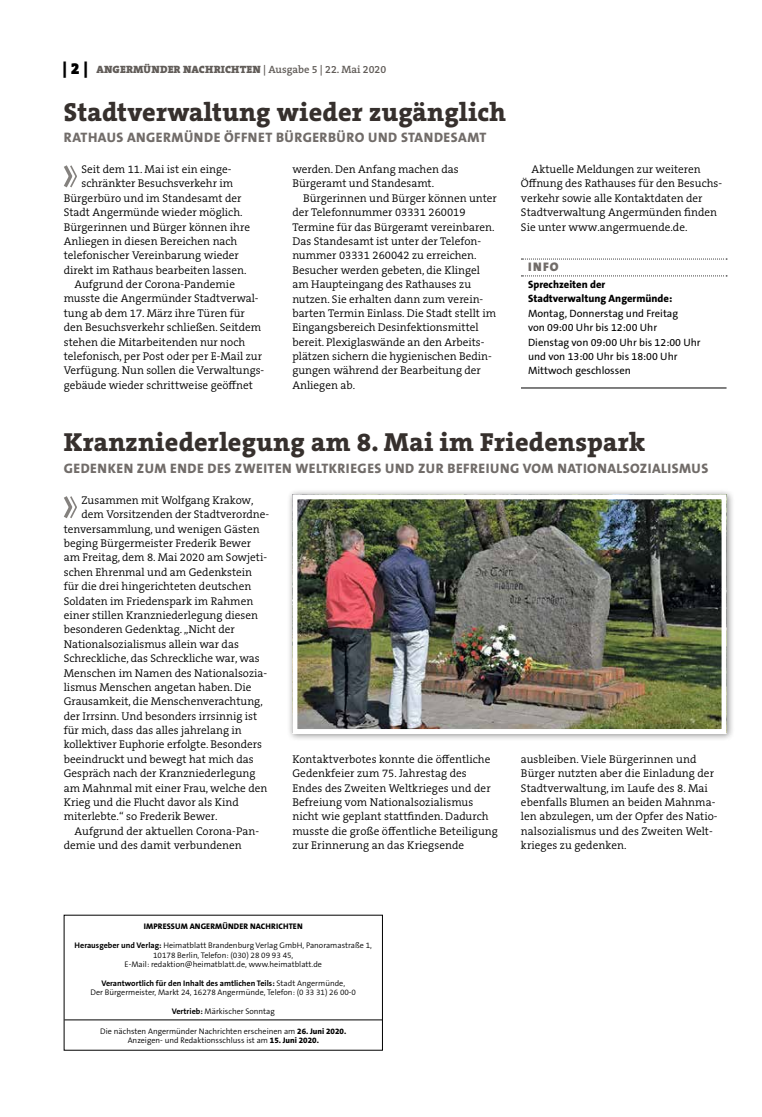
<style>
.page{position:relative;width:762px;height:1117px;background:#fff}
.page>*{position:absolute;margin:0;border:0;box-sizing:border-box;transform-origin:0 0}
.t1{font:800 26.25px "The Serif B W8";letter-spacing:.01em;color:#36302d}
.t2{font:800 13.75px "The Sans B W8";letter-spacing:.035em;color:#716c69}
.t3{font:900 12.5px "The Sans B W9";color:#716c69}
.t4{font:300 11.25px/14.4px "The Serif B W4";color:#000}
.t5{font:10.62px/14.4px "The Sans B W5 Plain";color:#000}
.t6{font:900 10.62px "The Serif B W9";letter-spacing:.015em;color:#615c58}
.t7{font:800 10.62px/14.4px "The Sans B W8";color:#000}
.t8{font:300 8.12px/9.4px "The Sans B W4";color:#000;text-align:center}
.t9{font:700 8.12px "The Sans B W7";color:#000}
.t10{font:800 8.12px "The Sans B W8";letter-spacing:.015em;color:#000}
.s1{font-size:16.25px;color:#000}
.s2{font-family:"The Serif B W6";font-weight:600}
.s3{font-family:"The Sans B W7";font-weight:700}
.s4{font-family:"The Sans B W4";font-weight:300}
.s5{font-family:"The Sans B W8";font-weight:800}
</style>
<div class="page">
<hr style="left:64px;top:1019px;width:318px;height:1px;background:#000">
<svg style="left:521px;top:258px;width:206px;height:1px"></svg>
<svg style="left:521px;top:275px;width:206px;height:1px"></svg>
<hr style="left:521px;top:387px;width:205px;height:1px;background:#000">
<svg style="left:64px;top:165px;width:13px;height:23px"></svg>
<div style="left:287px;top:488px;width:447px;height:253px;background:#000;opacity:.45"></div>
<img style="left:298px;top:500px;width:422px;height:227px">
<div style="left:292px;top:494px;width:434px;height:239px;border:5px solid #fff"></div>
<svg style="left:64px;top:496px;width:13px;height:23px"></svg>
<p class="t6" style="left:63px;top:63px;width:325px"><span class="s1">| 2 |</span> ANGERMÜNDER NACHRICHTEN <span class="s2">| Ausgabe 5 | 22. Mai 2020</span></p>
<h1 class="t1" style="left:64px;top:94px;width:444px">Stadtverwaltung wieder zugänglich</h1>
<p class="t2" style="left:64px;top:128px;width:424px">RATHAUS ANGERMÜNDE ÖFFNET BÜRGERBÜRO UND STANDESAMT</p>
<p class="t4" style="left:82px;top:162px;width:151px">Seit dem 11. Mai ist ein einge-</p>
<p class="t4" style="left:82px;top:176px;width:153px">schränkter Besuchsverkehr im</p>
<p class="t4" style="left:64px;top:191px;width:179px">Bürgerbüro und im Standesamt der</p>
<p class="t4" style="left:64px;top:205px;width:180px">Stadt Angermünde wieder möglich.</p>
<p class="t4" style="left:64px;top:219px;width:188px">Bürgerinnen und Bürger können ihre</p>
<p class="t4" style="left:64px;top:234px;width:175px">Anliegen in diesen Bereichen nach</p>
<p class="t4" style="left:64px;top:248px;width:176px">telefonischer Vereinbarung wieder</p>
<p class="t4" style="left:64px;top:263px;width:184px">direkt im Rathaus bearbeiten lassen.</p>
<p class="t4" style="left:74px;top:277px;width:162px">Aufgrund der Corona-Pandemie</p>
<p class="t4" style="left:64px;top:291px;width:196px">musste die Angermünder Stadtverwal-</p>
<p class="t4" style="left:64px;top:306px;width:183px">tung ab dem 17. März ihre Türen für</p>
<p class="t4" style="left:64px;top:320px;width:199px">den Besuchsverkehr schließen. Seitdem</p>
<p class="t4" style="left:64px;top:334px;width:183px">stehen die Mitarbeitenden nur noch</p>
<p class="t4" style="left:64px;top:349px;width:200px">telefonisch, per Post oder per E-Mail zur</p>
<p class="t4" style="left:64px;top:363px;width:202px">Verfügung. Nun sollen die Verwaltungs-</p>
<p class="t4" style="left:64px;top:378px;width:191px">gebäude wieder schrittweise geöffnet</p>
<p class="t4" style="left:292px;top:162px;width:168px">werden. Den Anfang machen das<br>Bürgeramt und Standesamt.</p>
<p class="t4" style="left:292px;top:191px;width:206px;text-indent:11px">Bürgerinnen und Bürger können unter der Telefonnummer 03331 260019<br>Termine für das Bürgeramt vereinbaren.<br>Das Standesamt ist unter der Telefon&shy;nummer 03331 260042 zu erreichen.<br>Besucher werden gebeten, die Klingel am Haupteingang des Rathauses zu nutzen. Sie erhalten dann zum verein&shy;barten Termin Einlass. Die Stadt stellt im Eingangsbereich Desinfektionsmittel bereit. Plexiglaswände an den Arbeits&shy;plätzen sichern die hygienischen Bedin&shy;gungen während der Bearbeitung der Anliegen ab.</p>
<p class="t4" style="left:521px;top:162px;width:203px;text-indent:11px">Aktuelle Meldungen zur weiteren Öffnung des Rathauses für den Besuchs&shy;verkehr sowie alle Kontaktdaten der Stadtverwaltung Angermünden finden Sie unter www.angermuende.de.</p>
<p class="t3" style="left:528px;top:259px;width:32px">INFO</p>
<p class="t7" style="left:528px;top:277px;width:146px">Sprechzeiten der<br>Stadtverwaltung Angermünde:</p>
<p class="t5" style="left:528px;top:306px;width:174px">Montag, Donnerstag und Freitag<br>von 09:00 Uhr bis 12:00 Uhr<br>Dienstag von 09:00 Uhr bis 12:00 Uhr und von 13:00 Uhr bis 18:00 Uhr<br>Mittwoch geschlossen</p>
<h1 class="t1" style="left:64px;top:425px;width:583px">Kranzniederlegung am 8. Mai im Friedenspark</h1>
<p class="t2" style="left:64px;top:459px;width:646px">GEDENKEN ZUM ENDE DES ZWEITEN WELTKRIEGES UND ZUR BEFREIUNG VOM NATIONALSOZIALISMUS</p>
<p class="t4" style="left:82px;top:493px;width:174px">Zusammen mit Wolfgang Krakow,</p>
<p class="t4" style="left:82px;top:507px;width:189px">dem Vorsitzenden der Stadtverordne-</p>
<p class="t4" style="left:64px;top:521px;width:197px">tenversammlung, und wenigen Gästen</p>
<p class="t4" style="left:64px;top:536px;width:189px">beging Bürgermeister Frederik Bewer</p>
<p class="t4" style="left:64px;top:550px;width:205px">am Freitag, dem 8. Mai 2020 am Sowjeti-</p>
<p class="t4" style="left:64px;top:564px;width:190px">schen Ehrenmal und am Gedenkstein</p>
<p class="t4" style="left:64px;top:579px;width:189px">für die drei hingerichteten deutschen</p>
<p class="t4" style="left:64px;top:593px;width:191px">Soldaten im Friedenspark im Rahmen</p>
<p class="t4" style="left:64px;top:608px;width:196px">einer stillen Kranzniederlegung diesen</p>
<p class="t4" style="left:64px;top:622px;width:173px">besonderen Gedenktag. „Nicht der</p>
<p class="t4" style="left:64px;top:636px;width:177px">Nationalsozialismus allein war das</p>
<p class="t4" style="left:64px;top:651px;width:197px">Schreckliche, das Schreckliche war, was</p>
<p class="t4" style="left:64px;top:665px;width:205px">Menschen im Namen des Nationalsozia-</p>
<p class="t4" style="left:64px;top:679px;width:189px">lismus Menschen angetan haben. Die</p>
<p class="t4" style="left:64px;top:694px;width:200px">Grausamkeit, die Menschenverachtung,</p>
<p class="t4" style="left:64px;top:708px;width:195px">der Irrsinn. Und besonders irrsinnig ist</p>
<p class="t4" style="left:64px;top:723px;width:180px">für mich, dass das alles jahrelang in</p>
<p class="t4" style="left:64px;top:737px;width:200px">kollektiver Euphorie erfolgte. Besonders</p>
<p class="t4" style="left:64px;top:751px;width:191px">beeindruckt und bewegt hat mich das</p>
<p class="t4" style="left:64px;top:766px;width:193px">Gespräch nach der Kranzniederlegung</p>
<p class="t4" style="left:64px;top:780px;width:205px">am Mahnmal mit einer Frau, welche den</p>
<p class="t4" style="left:64px;top:794px;width:176px">Krieg und die Flucht davor als Kind</p>
<p class="t4" style="left:64px;top:809px;width:155px">miterlebte.“ so Frederik Bewer.</p>
<p class="t4" style="left:74px;top:823px;width:186px">Aufgrund der aktuellen Corona-Pan-</p>
<p class="t4" style="left:64px;top:838px;width:180px">demie und des damit verbundenen</p>
<p class="t4" style="left:292px;top:751px;width:207px">Kontaktverbotes konnte die öffentliche Gedenkfeier zum 75. Jahrestag des Endes des Zweiten Weltkrieges und der Befreiung vom Nationalsozialismus nicht wie geplant stattfinden. Dadurch musste die große öffentliche Beteiligung zur Erinnerung an das Kriegsende</p>
<p class="t4" style="left:521px;top:751px;width:198px">ausbleiben. Viele Bürgerinnen und Bürger nutzten aber die Einladung der Stadtverwaltung, im Laufe des 8. Mai ebenfalls Blumen an beiden Mahnma&shy;len abzulegen, um der Opfer des Natio&shy;nalsozialismus und des Zweiten Welt&shy;krieges zu gedenken.</p>
<p class="t10" style="left:144px;top:921px;width:160px">IMPRESSUM ANGERMÜNDER NACHRICHTEN</p>
<p class="t8" style="left:75px;top:940px;width:299px"><span class="s3">Herausgeber und Verlag:</span> Heimatblatt Brandenburg Verlag GmbH, Panoramastraße 1,<br>10178 Berlin, Telefon: (030) 28 09 93 45,<br>E-Mail: redaktion@heimatblatt.de, www.heimatblatt.de</p>
<p class="t9" style="left:101px;top:977px;width:245px">Verantwortlich für den Inhalt des amtlichen Teils: <span class="s4">Stadt Angermünde,</span></p>
<p class="t8" style="left:90px;top:987px;width:267px">Der Bürgermeister, Markt 24, 16278 Angermünde, Telefon: (0 33 31) 26 00-0</p>
<p class="t8" style="left:172px;top:1006px;width:105px"><span class="s3">Vertrieb:</span> Märkischer Sonntag</p>
<p class="t8" style="left:100px;top:1026px;width:247px">Die nächsten Angermünder Nachrichten erscheinen am <span class="s5">26. Juni 2020.<br></span>Anzeigen- und Redaktionsschluss ist am <span class="s5">15. Juni 2020.</span></p>
</div>
